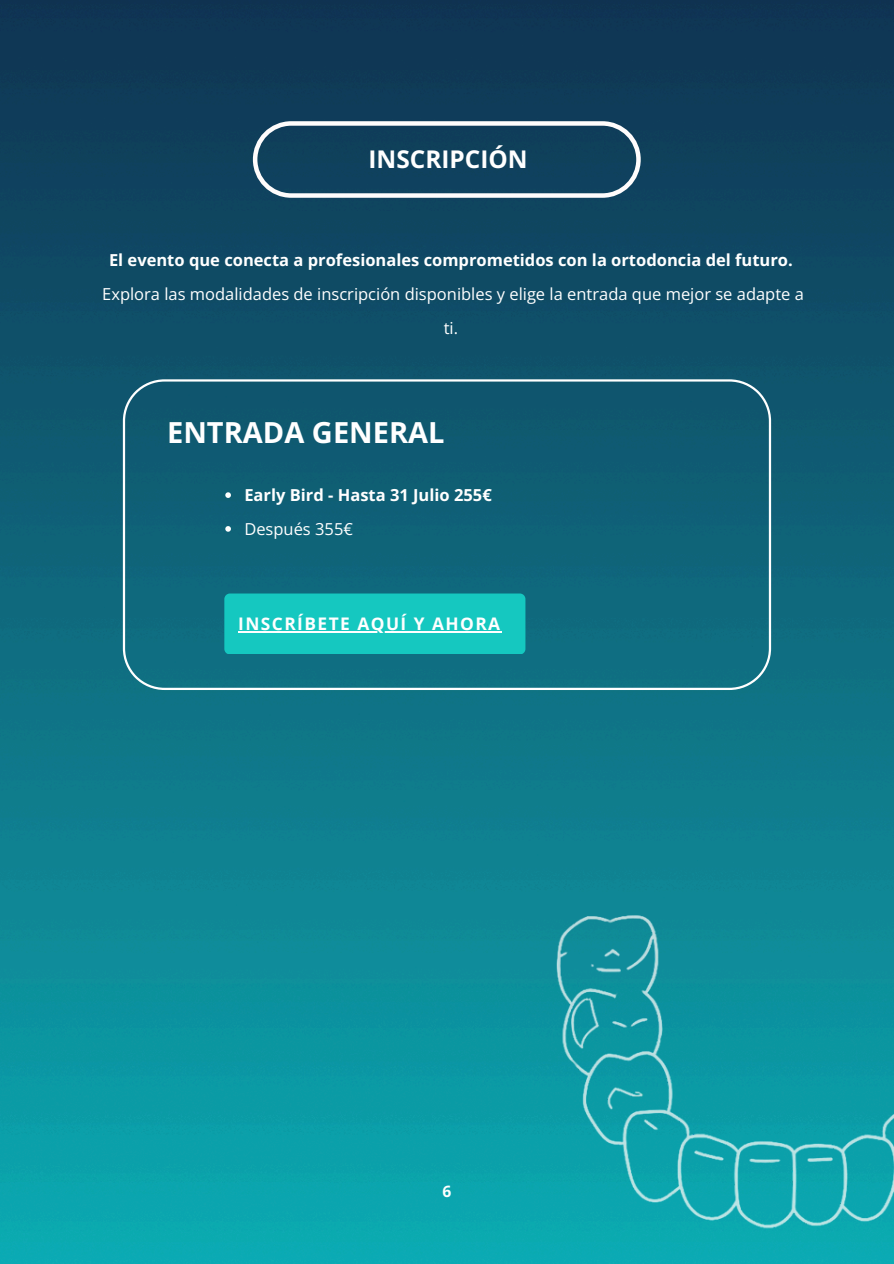
<style>
.page{position:relative;width:894px;height:1264px;background:#fff}
.page>*{position:absolute;margin:0;border:0;box-sizing:border-box;transform-origin:0 0}
.t1{font:700 28.95px "Open Sans";color:#fff}
.t2{font:700 24.3px "Open Sans";color:#fff}
.t3{font:700 17.4px "Open Sans";letter-spacing:.085em;color:#fff}
.t4{font:700 16.5px "Open Sans";color:#fff}
.t5{font:16.5px/33.8px "Open Sans";color:#fff;text-align:center}
.t6{font:700 15.6px "Open Sans";color:#fff}
</style>
<div class="page">
<img style="left:0;top:0;width:893px;height:1263px">
<svg style="left:253px;top:121px;width:387px;height:77px;background:#2d5770"></svg>
<svg style="left:123px;top:379px;width:647px;height:311px;background:#14647a"></svg>
<div style="left:224px;top:593px;width:301px;height:61px;background:#15c8c0;border-radius:6px"></div>
<svg style="left:225px;top:492px;width:6px;height:6px"></svg>
<svg style="left:225px;top:526px;width:6px;height:5px"></svg>
<hr style="left:238px;top:631px;width:263px;height:1px;background:#fff">
<img style="left:517px;top:844px;width:376px;height:419px">
<p class="t2" style="left:368px;top:142px;width:160px">INSCRIPCIÓN</p>
<p class="t4" style="left:109px;top:249px;width:685px">El evento que conecta a profesionales comprometidos con la ortodoncia del futuro.</p>
<p class="t5" style="left:102px;top:277px;width:703px">Explora las modalidades de inscripción disponibles y elige la entrada que mejor se adapte a ti.</p>
<p class="t1" style="left:167px;top:412px;width:279px">ENTRADA GENERAL</p>
<p class="t4" style="left:244px;top:483px;width:249px">Early Bird - Hasta 31 Julio 255€</p>
<p class="t5" style="left:244px;top:512px;width:110px">Después 355€</p>
<p class="t3" style="left:238px;top:611px;width:263px">INSCRÍBETE AQUÍ Y AHORA</p>
<p class="t6" style="left:442px;top:1180px;width:10px">6</p>
</div>
